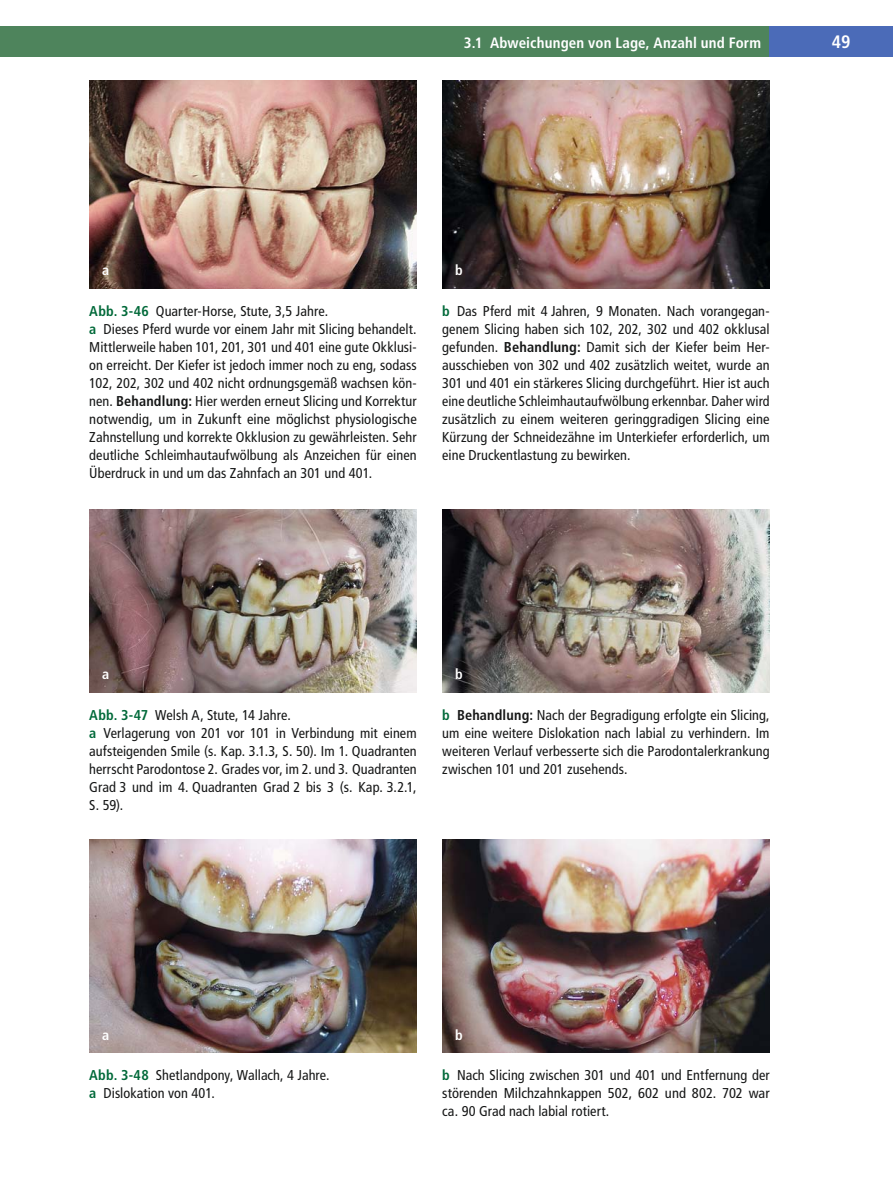
<style>
.page{position:relative;width:893px;height:1191px;background:#fff}
.page>*{position:absolute;margin:0;border:0;box-sizing:border-box;transform-origin:0 0}
.t1{font:700 condensed 18px "Frutiger LT Std";color:#fff}
.t2{font:700 condensed 15px "Frutiger LT Std";letter-spacing:.01em;color:#fff}
.t3{font:condensed 14.25px/18px "Frutiger LT Std";letter-spacing:.005em;color:#151616}
.t4{font:700 condensed 14.25px "Frutiger LT Std";color:#fff}
.s1{font-weight:700;color:#006939}
.s2{font-weight:700}
</style>
<div class="page">
<div style="left:0;top:27px;width:893px;height:30px;background:#4e845c"></div>
<div style="left:770px;top:27px;width:123px;height:30px;background:#4b6bb8"></div>
<img style="left:89px;top:81px;width:328px;height:207px">
<img style="left:442px;top:81px;width:328px;height:207px">
<img style="left:89px;top:509px;width:328px;height:183px">
<img style="left:442px;top:509px;width:328px;height:183px">
<img style="left:89px;top:840px;width:328px;height:212px">
<img style="left:442px;top:840px;width:327px;height:212px">
<p class="t2" style="left:464px;top:37px;width:299px">3.1 Abweichungen von Lage, Anzahl und Form</p>
<p class="t1" style="left:832px;top:35px;width:20px">49</p>
<p class="t4" style="left:102px;top:265px;width:9px">a</p>
<p class="t4" style="left:455px;top:265px;width:9px">b</p>
<p class="t3" style="left:89px;top:303px;width:329px"><span class="s1">Abb. 3-46</span> Quarter-Horse, Stute, 3,5 Jahre.<br><span class="s1">a</span> Dieses Pferd wurde vor einem Jahr mit Slicing behandelt.<br>Mittlerweile haben 101, 201, 301 und 401 eine gute Okklusi&shy;on erreicht. Der Kiefer ist jedoch immer noch zu eng, sodass 102, 202, 302 und 402 nicht ordnungsgemäß wachsen kön&shy;nen. <span class="s2">Behandlung:</span> Hier werden erneut Slicing und Korrektur notwendig, um in Zukunft eine möglichst physiologische Zahnstellung und korrekte Okklusion zu gewährleisten. Sehr deutliche Schleimhautaufwölbung als Anzeichen für einen Überdruck in und um das Zahnfach an 301 und 401.</p>
<p class="t3" style="left:442px;top:303px;width:329px;text-align:justify"><span class="s1">b</span> Das Pferd mit 4 Jahren, 9 Monaten. Nach vorangegan&shy;genem Slicing haben sich 102, 202, 302 und 402 okklusal gefunden. <span class="s2">Behandlung:</span> Damit sich der Kiefer beim Her&shy;ausschieben von 302 und 402 zusätzlich weitet, wurde an 301 und 401 ein stärkeres Slicing durchgeführt. Hier ist auch eine deutliche Schleimhautaufwölbung erkennbar. Daher wird zusätzlich zu einem weiteren geringgradigen Slicing eine Kürzung der Schneidezähne im Unterkiefer erforderlich, um eine Druckentlastung zu bewirken.</p>
<p class="t4" style="left:102px;top:668px;width:9px">a</p>
<p class="t4" style="left:455px;top:668px;width:9px">b</p>
<p class="t3" style="left:89px;top:707px;width:329px"><span class="s1">Abb. 3-47</span> Welsh A, Stute, 14 Jahre.<br><span class="s1">a</span> Verlagerung von 201 vor 101 in Verbindung mit einem aufsteigenden Smile (s. Kap. 3.1.3, S. 50). Im 1. Quadranten herrscht Parodontose 2. Grades vor, im 2. und 3. Quadranten Grad 3 und im 4. Quadranten Grad 2 bis 3 (s. Kap. 3.2.1, S. 59).</p>
<p class="t3" style="left:442px;top:707px;width:329px;text-align:justify"><span class="s1">b</span> <span class="s2">Behandlung:</span> Nach der Begradigung erfolgte ein Slicing, um eine weitere Dislokation nach labial zu verhindern. Im weiteren Verlauf verbesserte sich die Parodontalerkrankung zwischen 101 und 201 zusehends.</p>
<p class="t4" style="left:102px;top:1029px;width:9px">a</p>
<p class="t4" style="left:455px;top:1029px;width:9px">b</p>
<p class="t3" style="left:89px;top:1067px;width:242px"><span class="s1">Abb. 3-48</span> Shetlandpony, Wallach, 4 Jahre. <span class="s1">a</span> Dislokation von 401.</p>
<p class="t3" style="left:442px;top:1067px;width:329px;text-align:justify"><span class="s1">b</span> Nach Slicing zwischen 301 und 401 und Entfernung der störenden Milchzahnkappen 502, 602 und 802. 702 war ca. 90 Grad nach labial rotiert.</p>
</div>
